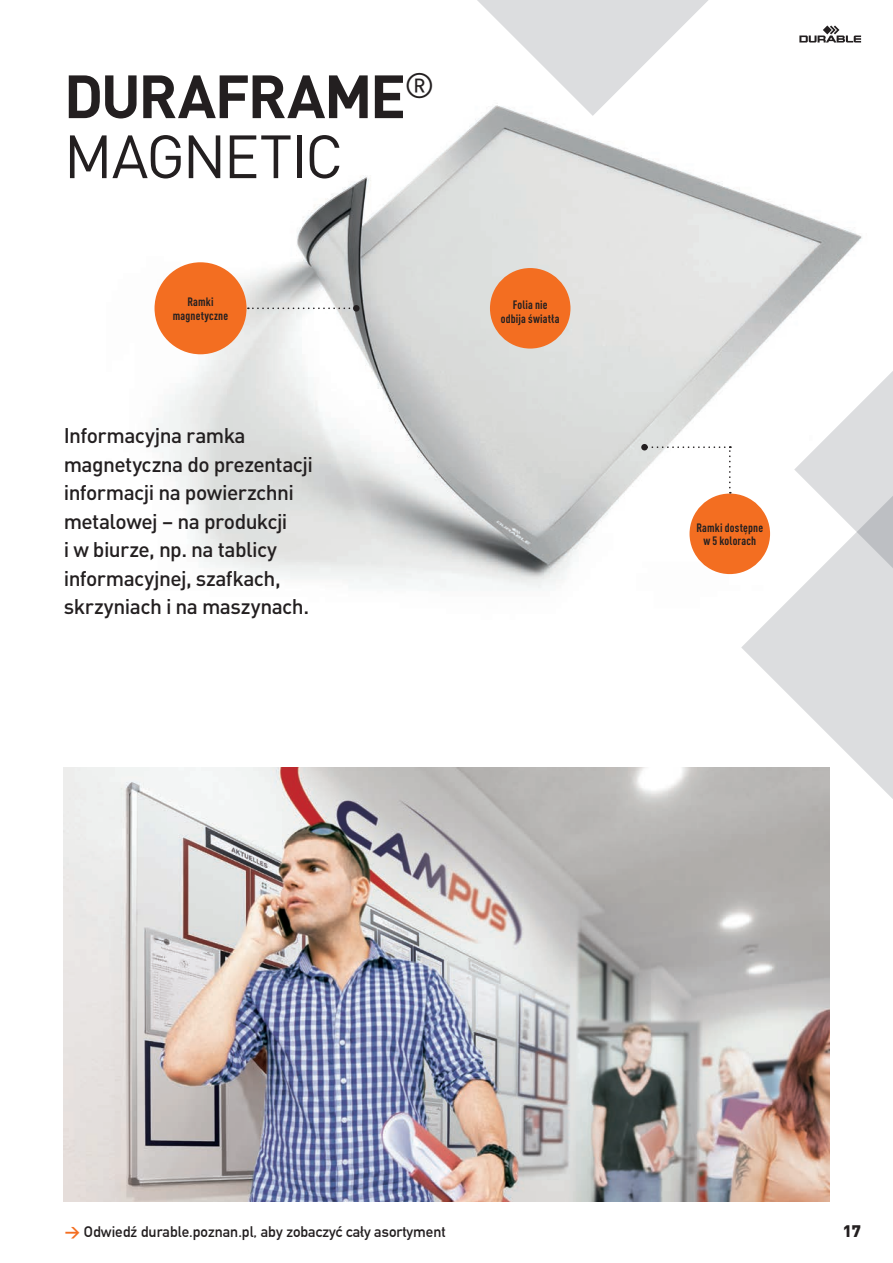
<style>
.page{position:relative;width:893px;height:1263px;background:#fff}
.page>*{position:absolute;margin:0;border:0;box-sizing:border-box;transform-origin:0 0}
.t1{font:700 60px/60px "DIN Pro";letter-spacing:-.03em;color:#231f20}
.t2{font:500 21px/28.5px "DIN Pro";letter-spacing:-.025em;color:#231f20}
.t3{font:900 16.5px "DIN Pro";color:#231f20}
.t4{font:700 15px "DIN Alternate";color:#231f20}
.t5{font:700 condensed 12px/13.5px "DIN Pro";letter-spacing:.015em;color:#231f20;text-align:center}
.s1{font-weight:400}
.s2{font-family:"DIN Pro";color:#f36e21}
</style>
<div class="page">
<img style="left:64px;top:767px;width:765px;height:434px">
<img style="left:154px;top:232px;width:708px;height:357px">
<img style="left:298px;top:116px;width:563px;height:448px">
<div style="left:689px;top:494px;width:81px;height:80px;background:#f36e21;border-radius:50%"></div>
<div style="left:155px;top:262px;width:92px;height:92px;background:#f36e21;border-radius:50%"></div>
<div style="left:490px;top:268px;width:80px;height:81px;background:#f36e21;border-radius:50%"></div>
<svg style="left:644px;top:446px;width:87px;height:48px"></svg>
<div style="left:641px;top:444px;width:7px;height:6px;background:#231f20;border-radius:50%"></div>
<svg style="left:248px;top:307px;width:105px;height:2px"></svg>
<div style="left:353px;top:305px;width:7px;height:7px;background:#231f20;border-radius:50%"></div>
<svg style="left:794px;top:268px;width:99px;height:178px"></svg>
<svg style="left:741px;top:446px;width:152px;height:403px"></svg>
<svg style="left:477px;top:0;width:231px;height:116px;fill:#dddee0"></svg>
<svg style="left:799px;top:26px;width:62px;height:17px"></svg>
<h1 class="t1" style="left:64px;top:63px;width:372px">DURAFRAME<sup>®<br></sup><span class="s1">MAGNETIC</span></h1>
<p class="t5" style="left:173px;top:294px;width:57px">Ramki magnetyczne</p>
<p class="t5" style="left:501px;top:297px;width:60px">Folia nie odbija światła</p>
<p class="t2" style="left:64px;top:420px;width:251px">Informacyjna ramka magnetyczna do prezentacji informacji na powierzchni metalowej – na produkcji<br>i w biurze, np. na tablicy informacyjnej, szafkach, skrzyniach i na maszynach.</p>
<p class="t5" style="left:696px;top:520px;width:68px">Ramki dostępne w 5 kolorach</p>
<p class="t4" style="left:65px;top:1220px;width:382px"><span class="s2">→</span> Odwiedź durable.poznan.pl, aby zobaczyć cały asortyment</p>
<p class="t3" style="left:843px;top:1218px;width:20px">17</p>
</div>
